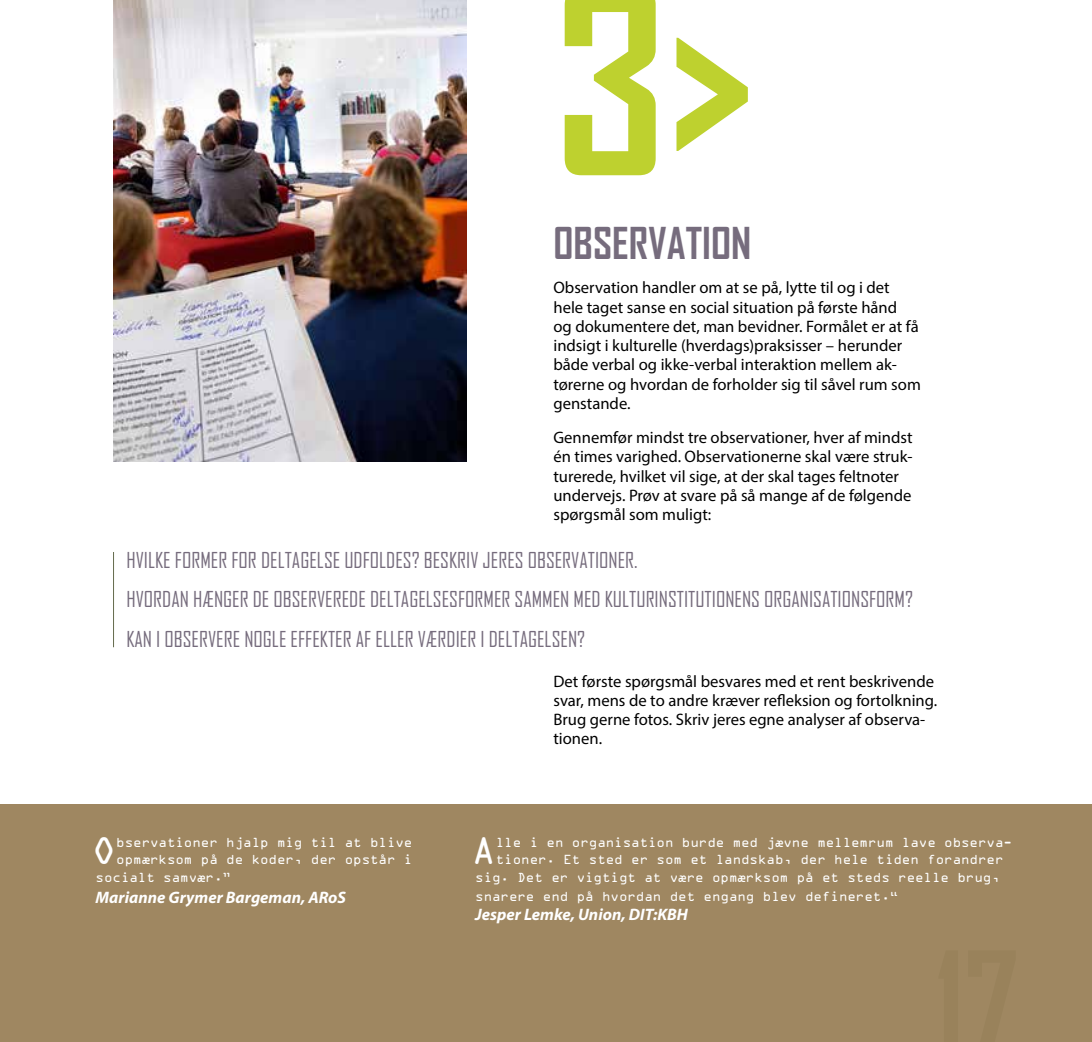
<style>
.page{position:relative;width:1092px;height:1042px;background:#fff}
.page>*{position:absolute;margin:0;border:0;box-sizing:border-box;transform-origin:0 0}
.t1{font:700 245px "Agency FB";color:#bed12f}
.t2{font:700 42px "Agency FB";color:#766c7d}
.t3{font:40.95px "OCRA Extended";color:#fff}
.t4{font:21px/39.4px "Agency FB";color:#766c7d}
.t5{font:16.62px/19.2px "Myriad Pro";color:#000}
.t6{font:italic 700 16.62px "Myriad Pro";color:#fff}
.t7{font:14px "OCRA Extended";color:#fff}
</style>
<div class="page">
<div style="left:0;top:804px;width:1091px;height:238px;background:#9f8761"></div>
<hr style="left:113px;top:552px;width:1px;height:95px;background:#646a4c">
<img style="left:114px;top:0;width:352px;height:462px">
<h1 class="t1" style="left:553px;top:-69px;width:203px">3&gt;</h1>
<h2 class="t2" style="left:553px;top:217px;width:199px">OBSERVATION</h2>
<p class="t5" style="left:553px;top:278px;width:369px">Observation handler om at se på, lytte til og i det hele taget sanse en social situation på første hånd<br>og dokumentere det, man bevidner. Formålet er at få indsigt i kulturelle (hverdags)praksisser – herunder både verbal og ikke-verbal interaktion mellem ak&shy;tørerne og hvordan de forholder sig til såvel rum som genstande.</p>
<p class="t5" style="left:553px;top:428px;width:360px">Gennemfør mindst tre observationer, hver af mindst én times varighed. Observationerne skal være struk&shy;turerede, hvilket vil sige, at der skal tages feltnoter undervejs. Prøv at svare på så mange af de følgende spørgsmål som muligt:</p>
<p class="t4" style="left:126px;top:540px;width:788px">HVILKE FORMER FOR DELTAGELSE UDFOLDES? BESKRIV JERES OBSERVATIONER.<br>HVORDAN HÆNGER DE OBSERVEREDE DELTAGELSESFORMER SAMMEN MED KULTURINSTITUTIONENS ORGANISATIONSFORM?<br>KAN I OBSERVERE NOGLE EFFEKTER AF ELLER VÆRDIER I DELTAGELSEN?</p>
<h3 class="t3" style="left:91px;top:829px;width:26px">O</h3>
<p class="t7" style="left:116px;top:835px;width:297px">bservationer hjalp mig til at blive</p>
<p class="t7" style="left:116px;top:852px;width:297px">opmærksom på de koder, der opstår i</p>
<p class="t7" style="left:96px;top:870px;width:137px">socialt samvær.”</p>
<p class="t6" style="left:96px;top:886px;width:252px">Marianne Grymer Bargeman, ARoS</p>
<p class="t5" style="left:553px;top:671px;width:385px">Det første spørgsmål besvares med et rent beskrivende svar, mens de to andre kræver refleksion og fortolkning.<br>Brug gerne fotos. Skriv jeres egne analyser af observa&shy;tionen.</p>
<h3 class="t3" style="left:471px;top:829px;width:26px">A</h3>
<p class="t7" style="left:496px;top:835px;width:517px">lle i en organisation burde med jævne mellemrum lave observa-</p>
<p class="t7" style="left:496px;top:852px;width:509px">tioner. Et sted er som et landskab, der hele tiden forandrer</p>
<p class="t7" style="left:475px;top:870px;width:526px">sig. Det er vigtigt at være opmærksom på et steds reelle brug,</p>
<p class="t7" style="left:475px;top:889px;width:424px">snarere end på hvordan det engang blev defineret.“</p>
<p class="t6" style="left:475px;top:904px;width:214px">Jesper Lemke, Union, DIT:KBH</p>
</div>
